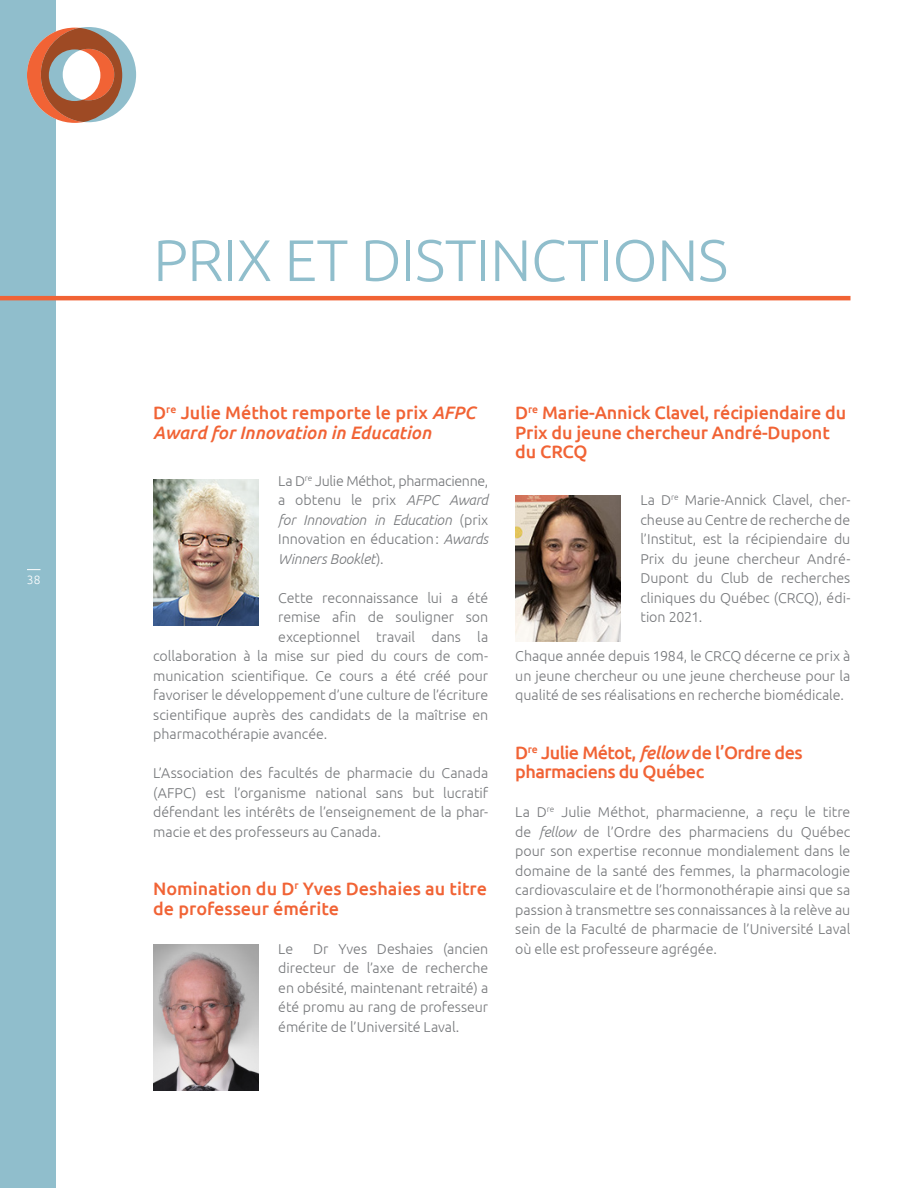
<style>
.page{position:relative;width:918px;height:1188px;background:#fff}
.page>*{position:absolute;margin:0;border:0;box-sizing:border-box;transform-origin:0 0}
.t1{font:300 58.5px "Ubuntu";letter-spacing:-.01em;color:#90becc}
.t2{font:500 18px/19.5px "Ubuntu";letter-spacing:-.01em;color:#f16335}
.t3{font:italic 500 18px/19.5px "Ubuntu";color:#f16335}
.t4{font:500 18px/19.5px "Ubuntu";letter-spacing:-.03em;color:#f16335}
.t5{font:300 14.25px/19.5px "Ubuntu";letter-spacing:-.005em;color:#76787b;text-align:justify}
.t6{font:300 12px "Ubuntu";color:#fff}
.s1{font-style:normal}
.s2{font-style:italic}
</style>
<div class="page">
<div style="left:0;top:0;width:56px;height:1188px;background:#90becc"></div>
<svg style="left:27px;top:27px;width:109px;height:96px"></svg>
<hr style="left:0;top:296px;width:850px;height:4px;background:#f16335">
<img style="left:153px;top:479px;width:105px;height:146px">
<img style="left:153px;top:944px;width:105px;height:146px">
<img style="left:515px;top:496px;width:105px;height:146px">
<svg style="left:27px;top:569px;width:13px;height:1px"></svg>
<p class="t6" style="left:27px;top:572px;width:15px">38</p>
<h1 class="t1" style="left:153px;top:225px;width:576px">PRIX ET DISTINCTIONS</h1>
<p class="t3" style="left:153px;top:403px;width:324px"><span class="s1">D</span><sup>re</sup> <span class="s1">Julie Méthot remporte le prix</span> AFPC<br>Award for Innovation in Education</p>
<p class="t5" style="left:278px;top:471px;width:212px">La D<sup>re</sup> Julie Méthot, pharmacienne, a obtenu le prix <span class="s2">AFPC Award for Innovation in Education</span> (prix Innovation en éducation: <span class="s2">Awards Winners Booklet</span>).</p>
<p class="t5" style="left:278px;top:587px;width:211px">Cette reconnaissance lui a été</p>
<p class="t5" style="left:278px;top:607px;width:211px">remise afin de souligner son</p>
<p class="t5" style="left:278px;top:626px;width:211px">exceptionnel travail dans la</p>
<p class="t5" style="left:153px;top:646px;width:337px">collaboration à la mise sur pied du cours de com-</p>
<p class="t5" style="left:153px;top:665px;width:337px">munication scientifique. Ce cours a été créé pour</p>
<p class="t5" style="left:153px;top:685px;width:337px">favoriser le développement d’une culture de l’écriture</p>
<p class="t5" style="left:153px;top:704px;width:337px">scientifique auprès des candidats de la maîtrise en</p>
<p class="t5" style="left:153px;top:724px;width:176px">pharmacothérapie avancée.</p>
<p class="t5" style="left:153px;top:763px;width:337px">L’Association des facultés de pharmacie du Canada (AFPC) est l’organisme national sans but lucratif défendant les intérêts de l’enseignement de la phar&shy;macie et des professeurs au Canada.</p>
<p class="t2" style="left:153px;top:878px;width:335px">Nomination du D<sup>r</sup> Yves Deshaies au titre de professeur émérite</p>
<p class="t5" style="left:278px;top:939px;width:16px">Le</p>
<p class="t5" style="left:278px;top:939px;width:212px;text-indent:35px">Dr Yves Deshaies (ancien directeur de l’axe de recherche en obésité, maintenant retraité) a été promu au rang de professeur émérite de l’Université Laval.</p>
<p class="t2" style="left:515px;top:402px;width:332px">D<sup>re</sup> Marie-Annick Clavel, récipiendaire du<br>Prix du jeune chercheur André-Dupont du CRCQ</p>
<p class="t5" style="left:640px;top:490px;width:212px">La D<sup>re</sup> Marie-Annick Clavel, cher&shy;cheuse au Centre de recherche de l’Institut, est la récipiendaire du Prix du jeune chercheur André-Dupont du Club de recherches cliniques du Québec (CRCQ), édi&shy;tion 2021.</p>
<p class="t5" style="left:515px;top:646px;width:337px">Chaque année depuis 1984, le CRCQ décerne ce prix à un jeune chercheur ou une jeune chercheuse pour la qualité de ses réalisations en recherche biomédicale.</p>
<p class="t4" style="left:515px;top:742px;width:289px">D<sup>re</sup> Julie Métot, <span class="s2">fellow</span> de l’Ordre des pharmaciens du Québec</p>
<p class="t5" style="left:515px;top:802px;width:337px">La D<sup>re</sup> Julie Méthot, pharmacienne, a reçu le titre de <span class="s2">fellow</span> de l’Ordre des pharmaciens du Québec pour son expertise reconnue mondialement dans le domaine de la santé des femmes, la pharmacologie cardiovasculaire et de l’hormonothérapie ainsi que sa passion à transmettre ses connaissances à la relève au sein de la Faculté de pharmacie de l’Université Laval où elle est professeure agrégée.</p>
</div>
